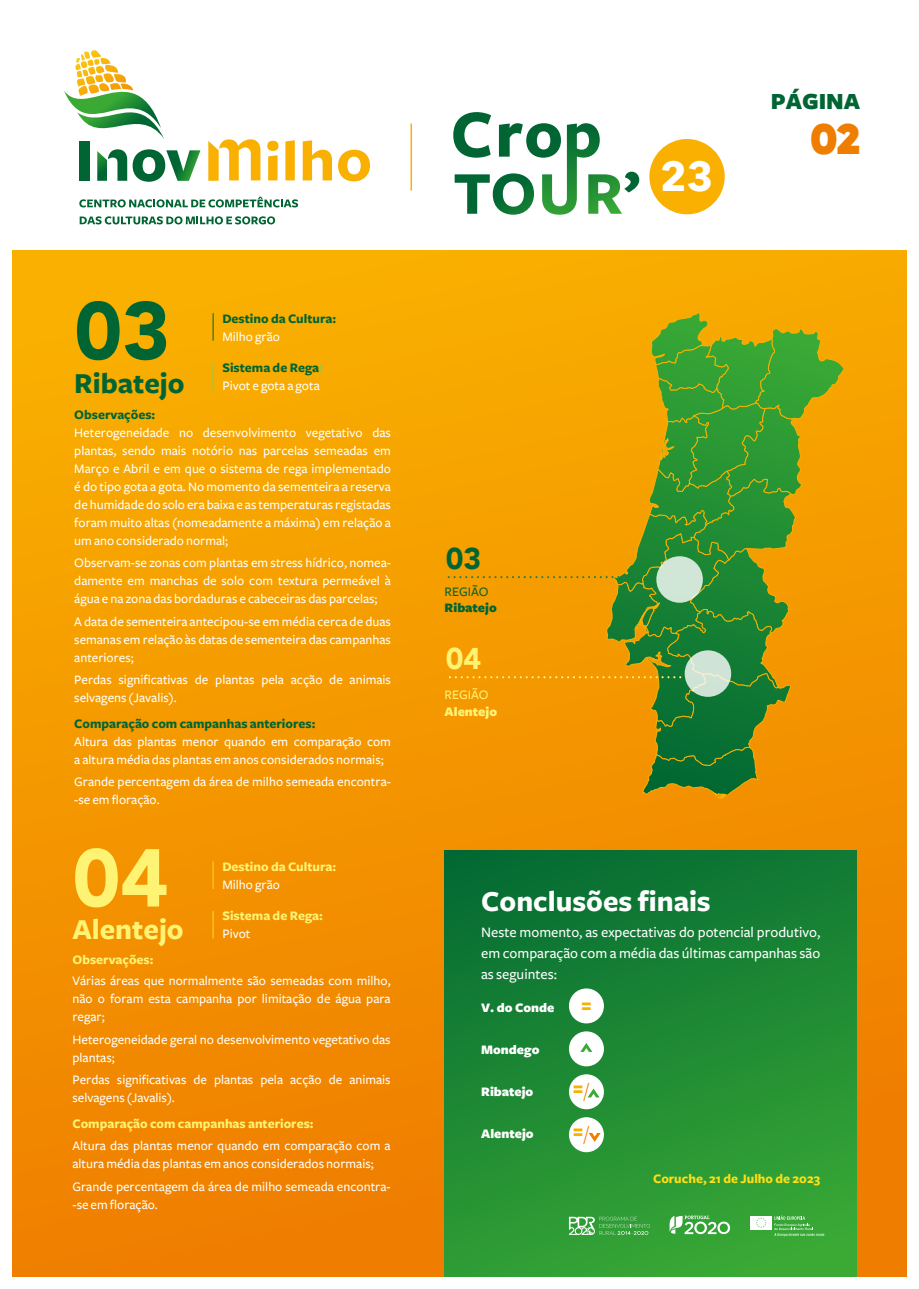
<style>
.page{position:relative;width:919px;height:1289px;background:#fff}
.page>*{position:absolute;margin:0;border:0;box-sizing:border-box;transform-origin:0 0}
.t1{font:900 81px "Avenir";color:#006533}
.t2{font:900 81px "Avenir";color:#fff374}
.t3{font:800 42.6px "Gilroy";color:#ef7d00}
.t4{font:700 41.1px "Avenir Next";color:#fff}
.t5{font:700 30px "Freight Sans";color:#fff}
.t6{font:700 30px "Freight Sans";color:#006533}
.t7{font:700 30px "Freight Sans";color:#fff374}
.t8{font:900 30px "Avenir";color:#006533}
.t9{font:900 30px "Avenir";color:#fff374}
.t10{font:900 24px "Freight Sans";color:#006533}
.t11{font:900 20.1px/42.9px "Freight Sans";color:#f9b000}
.t12{font:500 15px/21px "Freight Sans";color:#fff;text-align:justify}
.t13{font:500 13.5px/18px "Freight Sans";color:#fff}
.t14{font:700 13.5px "Freight Sans";color:#fff374}
.t15{font:700 13.5px "Freight Sans";color:#006533}
.t16{font:900 13.5px "Freight Sans";color:#fff}
.t17{font:700 13.5px "Freight Sans";color:#ffde14}
.t18{font:900 13.5px "Freight Sans";color:#006533}
.t19{font:900 13.5px "Freight Sans";color:#fff374}
.t20{font:500 13.5px "Freight Sans";color:#006533}
.t21{font:500 13.5px "Freight Sans";color:#fff374}
.s1{font-weight:700;color:#006533}
.s2{font-weight:700;color:#6ed868}
.s3{font-weight:400;color:#ef7d00}
</style>
<div class="page">
<div style="left:13px;top:250px;width:893px;height:1026px;background:linear-gradient(to bottom,#f9b000,#ef7c00)"></div>
<svg style="left:213px;top:313px;width:1px;height:28px"></svg>
<svg style="left:213px;top:363px;width:1px;height:27px"></svg>
<svg style="left:213px;top:861px;width:1px;height:27px"></svg>
<svg style="left:213px;top:910px;width:1px;height:28px"></svg>
<hr style="left:410px;top:123px;width:2px;height:67px;background:#f9b000">
<svg style="left:447px;top:312px;width:397px;height:486px;background:#b69913"></svg>
<div style="left:444px;top:850px;width:412px;height:426px;background:linear-gradient(to bottom,#097133,#36a635)"></div>
<div style="left:569px;top:1074px;width:35px;height:35px;background:#fff;border-radius:50%"></div>
<svg style="left:588px;top:1088px;width:11px;height:9px"></svg>
<div style="left:569px;top:1117px;width:35px;height:35px;background:#fff;border-radius:50%"></div>
<svg style="left:588px;top:1132px;width:12px;height:9px"></svg>
<div style="left:569px;top:988px;width:35px;height:35px;background:#fff;border-radius:50%"></div>
<svg style="left:453px;top:112px;width:186px;height:103px"></svg>
<div style="left:649px;top:139px;width:75px;height:75px;background:#f9b000;border-radius:50%"></div>
<div style="left:267px;top:141px;width:11px;height:10px;background:#f9b000;border-radius:50%"></div>
<svg style="left:268px;top:155px;width:9px;height:25px"></svg>
<svg style="left:285px;top:140px;width:10px;height:40px"></svg>
<svg style="left:303px;top:140px;width:29px;height:40px"></svg>
<svg style="left:338px;top:150px;width:32px;height:31px"></svg>
<svg style="left:208px;top:139px;width:52px;height:42px"></svg>
<svg style="left:64px;top:50px;width:100px;height:89px"></svg>
<svg style="left:79px;top:197px;width:219px;height:10px"></svg>
<svg style="left:80px;top:216px;width:195px;height:8px"></svg>
<div style="left:79px;top:141px;width:10px;height:40px;background:#006533"></div>
<svg style="left:97px;top:149px;width:30px;height:32px"></svg>
<svg style="left:133px;top:149px;width:67px;height:33px"></svg>
<div style="left:569px;top:1031px;width:35px;height:35px;background:#fff;border-radius:50%"></div>
<svg style="left:581px;top:1043px;width:11px;height:8px"></svg>
<svg style="left:669px;top:1215px;width:61px;height:18px"></svg>
<div style="left:750px;top:1215px;width:22px;height:14px;background:#fff"></div>
<svg style="left:756px;top:1217px;width:10px;height:10px"></svg>
<svg style="left:774px;top:1215px;width:50px;height:21px"></svg>
<svg style="left:569px;top:1216px;width:81px;height:18px"></svg>
<h1 class="t1" style="left:74px;top:262px;width:97px">03</h1>
<p class="t15" style="left:222px;top:311px;width:115px">Destino da Cultura:</p>
<p class="t13" style="left:222px;top:327px;width:59px">Milho grão</p>
<p class="t13" style="left:222px;top:359px;width:102px"><span class="s1">Sistema de Rega</span><span class="s2">:<br></span>Pivot e gota a gota</p>
<h3 class="t6" style="left:74px;top:367px;width:112px">Ribatejo</h3>
<p class="t15" style="left:74px;top:407px;width:83px">Observações:</p>
<p class="t13" style="left:74px;top:423px;width:318px;text-align:justify">Heterogeneidade no desenvolvimento vegetativo das plantas, sendo mais notório nas parcelas semeadas em Março e Abril e em que o sistema de rega implementado é do tipo gota a gota. No momento da sementeira a reserva de humidade do solo era baixa e as temperaturas registadas foram muito altas (nomeadamente a máxima) em relação a um ano considerado normal;</p>
<p class="t13" style="left:74px;top:554px;width:318px;text-align:justify">Observam-se zonas com plantas em stress hídrico, nomea&shy;damente em manchas de solo com textura permeável à água e na zona das bordaduras e cabeceiras das parcelas;</p>
<p class="t13" style="left:74px;top:612px;width:318px;text-align:justify">A data de sementeira antecipou-se em média cerca de duas semanas em relação às datas de sementeira das campanhas anteriores;</p>
<p class="t13" style="left:74px;top:671px;width:318px">Perdas significativas de plantas pela acção de animais selvagens (Javalis).</p>
<p class="t15" style="left:74px;top:716px;width:243px">Comparação com campanhas anteriores:</p>
<p class="t13" style="left:74px;top:732px;width:318px">Altura das plantas menor quando em comparação com a altura média das plantas em anos considerados normais;</p>
<p class="t13" style="left:74px;top:773px;width:318px">Grande percentagem da área de milho semeada encontra--se em floração.</p>
<h1 class="t2" style="left:72px;top:808px;width:97px">04</h1>
<p class="t14" style="left:222px;top:859px;width:115px">Destino da Cultura:</p>
<p class="t13" style="left:222px;top:875px;width:59px">Milho grão</p>
<p class="t14" style="left:222px;top:908px;width:102px">Sistema de Rega:</p>
<p class="t13" style="left:222px;top:925px;width:29px">Pivot</p>
<h3 class="t7" style="left:72px;top:913px;width:113px">Alentejo</h3>
<p class="t14" style="left:72px;top:952px;width:83px">Observações:</p>
<p class="t13" style="left:72px;top:972px;width:320px;text-align:justify">Várias áreas que normalmente são semeadas com milho, não o foram esta campanha por limitação de água para regar;</p>
<p class="t13" style="left:72px;top:1030px;width:320px">Heterogeneidade geral no desenvolvimento vegetativo das plantas;</p>
<p class="t13" style="left:72px;top:1071px;width:320px">Perdas significativas de plantas pela acção de animais selvagens (Javalis).</p>
<p class="t14" style="left:72px;top:1116px;width:243px">Comparação com campanhas anteriores:</p>
<p class="t13" style="left:72px;top:1137px;width:320px">Altura das plantas menor quando em comparação com a altura média das plantas em anos considerados normais;</p>
<p class="t13" style="left:72px;top:1177px;width:320px">Grande percentagem da área de milho semeada encontra--se em floração.</p>
<h3 class="t8" style="left:446px;top:533px;width:37px">03</h3>
<p class="t20" style="left:444px;top:584px;width:45px">REGIÃO</p>
<p class="t18" style="left:444px;top:600px;width:54px">Ribatejo</p>
<h3 class="t9" style="left:446px;top:633px;width:37px">04</h3>
<p class="t21" style="left:444px;top:687px;width:45px">REGIÃO</p>
<p class="t19" style="left:444px;top:704px;width:54px">Alentejo</p>
<h3 class="t4" style="left:660px;top:141px;width:55px">23</h3>
<h3 class="t10" style="left:770px;top:89px;width:91px">PÁGINA</h3>
<h2 class="t3" style="left:810px;top:112px;width:51px">02</h2>
<h3 class="t5" style="left:481px;top:885px;width:231px">Conclusões finais</h3>
<p class="t12" style="left:481px;top:921px;width:340px">Neste momento, as expectativas do potencial produtivo, em comparação com a média das últimas campanhas são as seguintes:</p>
<p class="t16" style="left:481px;top:1000px;width:75px">V. do Conde</p>
<p class="t16" style="left:481px;top:1042px;width:60px">Mondego</p>
<p class="t16" style="left:481px;top:1084px;width:54px">Ribatejo</p>
<p class="t16" style="left:481px;top:1126px;width:54px">Alentejo</p>
<h3 class="t11" style="left:581px;top:984px;width:12px">=</h3>
<h3 class="t11" style="left:572px;top:1066px;width:17px">=<span class="s3">/ </span>=<span class="s3">/</span></h3>
<p class="t17" style="left:653px;top:1170px;width:169px">Coruche, 21 de Julho de 2023</p>
</div>
